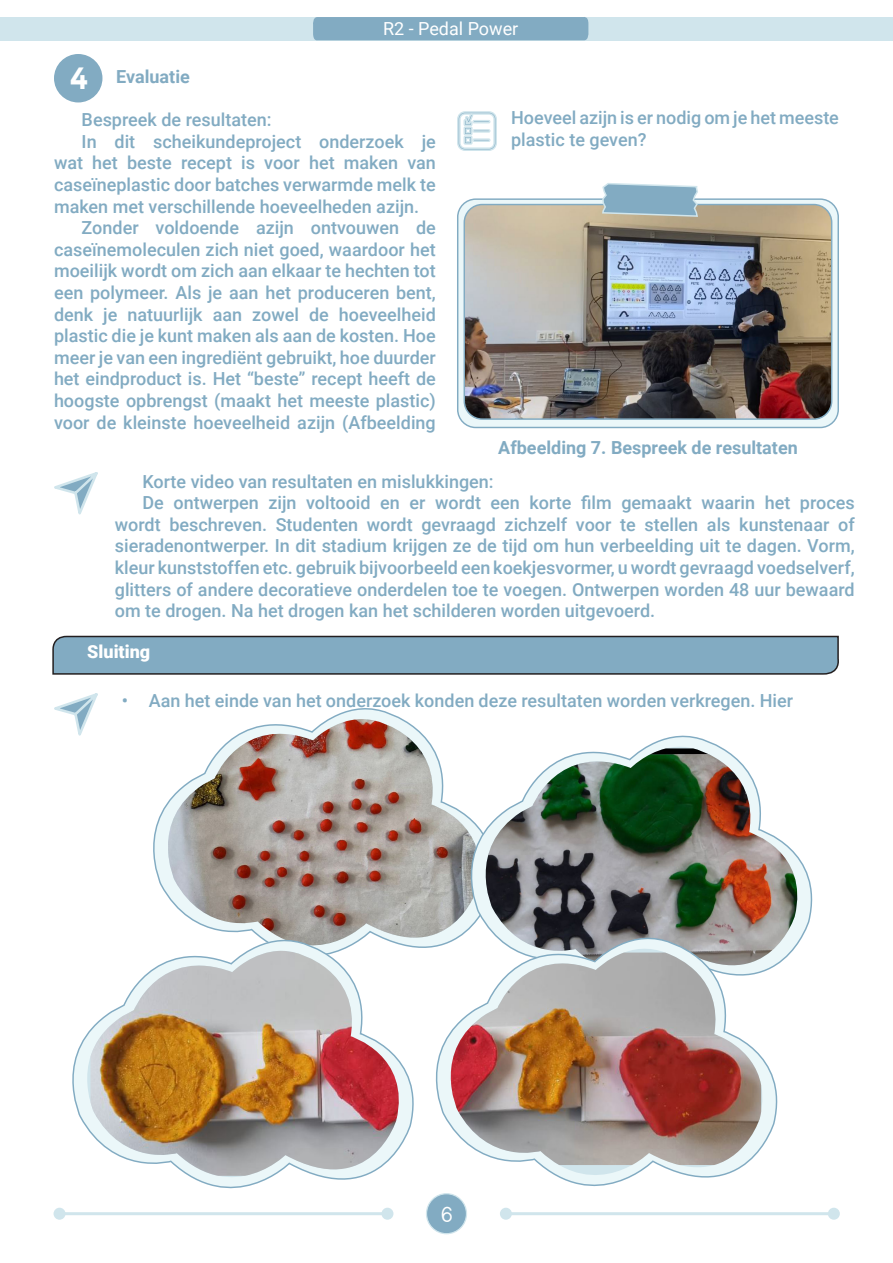
<style>
.page{position:relative;width:893px;height:1263px;background:#fff}
.page>*{position:absolute;margin:0;border:0;box-sizing:border-box;transform-origin:0 0}
.t1{font:900 29.55px "TG Neuramatica";color:#fff}
.t2{font:21px "TG Neuramatica";color:#fff}
.t3{font:500 18px/21.6px "Roboto";color:#82abc2;text-align:justify}
.t4{font:700 18px "Roboto";color:#82abc2}
.t5{font:18px "Roboto";color:#fff}
.t6{font:900 18px "Roboto";color:#fff}
</style>
<div class="page">
<div style="left:426px;top:1194px;width:40px;height:40px;background:#82abc2;border-radius:50%"></div>
<div style="left:426px;top:1193px;width:41px;height:41px;border:1px solid #d0e5ec;border-radius:50%"></div>
<div style="left:0;top:17px;width:893px;height:23px;background:#d0e5ec"></div>
<div style="left:312px;top:17px;width:277px;height:24px;background:#82abc2"></div>
<hr style="left:506px;top:1212px;width:328px;height:3px;background:#d0e5ec">
<svg style="left:500px;top:1208px;width:12px;height:12px"></svg>
<div style="left:828px;top:1208px;width:12px;height:12px;background:#d0e5ec;border-radius:50%"></div>
<div style="left:54px;top:54px;width:48px;height:48px;background:#82abc2;border-radius:50%"></div>
<svg style="left:457px;top:111px;width:40px;height:40px"></svg>
<div style="left:458px;top:199px;width:380px;height:228px;background:#ebf7f9;border-radius:18px"></div>
<div style="left:457px;top:198px;width:382px;height:230px;border:1px solid #82abc2;border-radius:18px"></div>
<img style="left:464px;top:205px;width:368px;height:214px">
<div style="left:464px;top:204px;width:368px;height:216px;border:1px solid #82abc2;border-radius:18px"></div>
<svg style="left:601px;top:183px;width:98px;height:35px;background:#98b7c5"></svg>
<svg style="left:54px;top:472px;width:44px;height:43px"></svg>
<svg style="left:52px;top:635px;width:787px;height:40px;background:#7ea2b7"></svg>
<svg style="left:54px;top:693px;width:44px;height:43px"></svg>
<svg style="left:153px;top:711px;width:246px;height:183px"></svg>
<img style="left:166px;top:717px;width:283px;height:214px">
<svg style="left:449px;top:735px;width:364px;height:194px"></svg>
<svg style="left:465px;top:738px;width:345px;height:204px"></svg>
<img style="left:484px;top:748px;width:315px;height:205px">
<svg style="left:414px;top:929px;width:377px;height:288px"></svg>
<svg style="left:430px;top:940px;width:345px;height:264px"></svg>
<img style="left:449px;top:952px;width:312px;height:213px">
<svg style="left:53px;top:931px;width:374px;height:288px"></svg>
<svg style="left:67px;top:942px;width:345px;height:264px"></svg>
<img style="left:91px;top:950px;width:309px;height:226px">
<p class="t5" style="left:383px;top:16px;width:137px">R2 - Pedal Power</p>
<p class="t1" style="left:69px;top:58px;width:21px">4</p>
<p class="t4" style="left:116px;top:64px;width:75px">Evaluatie</p>
<p class="t3" style="left:82px;top:108px;width:191px">Bespreek de resultaten:</p>
<p class="t3" style="left:54px;top:130px;width:383px;text-indent:28px">In dit scheikundeproject onderzoek je wat het beste recept is voor het maken van caseïneplastic door batches verwarmde melk te maken met verschillende hoeveelheden azijn.</p>
<p class="t3" style="left:54px;top:216px;width:383px;text-indent:28px">Zonder voldoende azijn ontvouwen de caseïnemoleculen zich niet goed, waardoor het moeilijk wordt om zich aan elkaar te hechten tot een polymeer. Als je aan het produceren bent, denk je natuurlijk aan zowel de hoeveelheid plastic die je kunt maken als aan de kosten. Hoe meer je van een ingrediënt gebruikt, hoe duurder het eindproduct is. Het “beste” recept heeft de hoogste opbrengst (maakt het meeste plastic) voor de kleinste hoeveelheid azijn (Afbeelding</p>
<p class="t3" style="left:511px;top:106px;width:329px">Hoeveel azijn is er nodig om je het meeste plastic te geven?</p>
<p class="t4" style="left:498px;top:435px;width:301px">Afbeelding 7. Bespreek de resultaten</p>
<p class="t3" style="left:142px;top:470px;width:353px">Korte video van resultaten en mislukkingen:</p>
<p class="t3" style="left:115px;top:491px;width:741px;text-indent:28px">De ontwerpen zijn voltooid en er wordt een korte film gemaakt waarin het proces wordt beschreven. Studenten wordt gevraagd zichzelf voor te stellen als kunstenaar of sieradenontwerper. In dit stadium krijgen ze de tijd om hun verbeelding uit te dagen. Vorm, kleur kunststoffen etc. gebruik bijvoorbeeld een koekjesvormer, u wordt gevraagd voedselverf, glitters of andere decoratieve onderdelen toe te voegen. Ontwerpen worden 48 uur bewaard om te drogen. Na het drogen kan het schilderen worden uitgevoerd.</p>
<p class="t6" style="left:87px;top:639px;width:64px">Sluiting</p>
<p class="t3" style="left:122px;top:689px;width:673px">• Aan het einde van het onderzoek konden deze resultaten worden verkregen. Hier</p>
<p class="t2" style="left:441px;top:1200px;width:14px">6</p>
</div>
